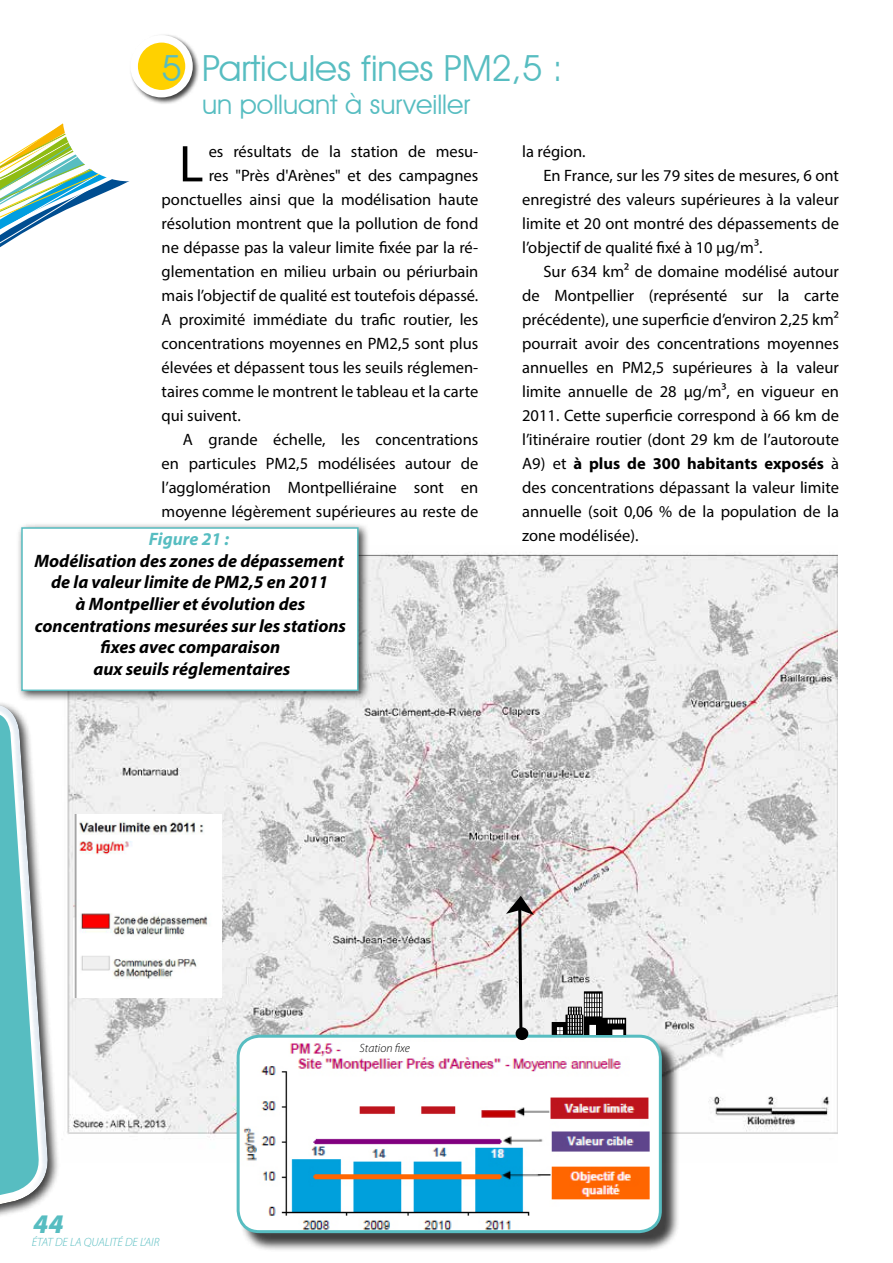
<style>
.page{position:relative;width:893px;height:1263px;background:#fff}
.page>*{position:absolute;margin:0;border:0;box-sizing:border-box;transform-origin:0 0}
.lettrine_paragraphe{font:52.05px "Myriad Pro";color:#000}
.t1{font:36px "Avant Garde IT Cby BT";color:#57bdc1}
.t2{font:27px "Avant Garde IT Cby BT";color:#57bdc1}
.t3{font:italic 900 27px "Myriad Pro";color:#57bdc1}
.PARAGRAPHEbase{font:italic 700 18px/21.6px "Myriad Pro";color:#000;text-align:center}
.t4{font:italic 700 18px "Myriad Pro";color:#57bdc1}
.PARAGRAPHEbase-2{font:16.5px/24px "Myriad Pro";color:#000;text-align:justify}
.lettrine_paragraphe-2{font:16.5px "Myriad Pro";color:#000}
.t5{font:italic 300 12px "Myriad Pro";color:#57bdc1}
.t6{font:italic 300 12px "Myriad Pro";color:#000}
.s1{font-weight:700}
</style>
<div class="page">
<img style="left:67px;top:554px;width:771px;height:609px">
<img style="left:74px;top:814px;width:147px;height:183px">
<div style="left:239px;top:1037px;width:442px;height:215px;background:#000;opacity:.75"></div>
<img style="left:238px;top:1036px;width:422px;height:195px">
<div style="left:237px;top:1035px;width:425px;height:198px;border:3px solid #57bdc1;border-radius:21px"></div>
<svg style="left:506px;top:896px;width:28px;height:138px"></svg>
<div style="left:516px;top:1027px;width:12px;height:13px;background:#000;border-radius:50%"></div>
<svg style="left:552px;top:991px;width:74px;height:44px"></svg>
<div style="left:342px;top:1042px;width:298px;height:14px;background:#fff"></div>
<svg style="left:0;top:703px;width:58px;height:513px"></svg>
<svg style="left:0;top:123px;width:130px;height:125px"></svg>
<div style="left:129px;top:33px;width:72px;height:72px;background:#000;opacity:.75"></div>
<div style="left:134px;top:39px;width:55px;height:55px;background:#ffd100;border-radius:50%"></div>
<div style="left:130px;top:35px;width:63px;height:62px;border:8px solid #fff;border-radius:50%"></div>
<div style="left:16px;top:522px;width:354px;height:180px;background:#000;opacity:.75"></div>
<div style="left:21px;top:527px;width:338px;height:164px;background:#fff;border:2px solid #57bdc1"></div>
<p class="t1" style="left:162px;top:47px;width:403px">5 Particules fines PM2,5 :</p>
<p class="t2" style="left:202px;top:88px;width:269px">un polluant à surveiller</p>
<p class="lettrine_paragraphe" style="left:179px;top:132px;width:26px">L</p>
<p class="lettrine_paragraphe-2" style="left:209px;top:142px;width:271px">es résultats de la station de mesu-</p>
<p class="PARAGRAPHEbase-2" style="left:522px;top:140px;width:65px">la région.</p>
<p class="PARAGRAPHEbase-2" style="left:522px;top:164px;width:318px;text-indent:21px">En France, sur les 79 sites de mesures, 6 ont enregistré des valeurs supérieures à la valeur limite et 20 ont montré des dépassements de l’objectif de qualité fixé à 10 µg/m³.</p>
<p class="PARAGRAPHEbase-2" style="left:522px;top:260px;width:318px;text-indent:21px">Sur 634 km² de domaine modélisé autour de Montpellier (représenté sur la carte précédente), une superficie d’environ 2,25 km² pourrait avoir des concentrations moyennes annuelles en PM2,5 supérieures à la valeur limite annuelle de 28 μg/m3, en vigueur en 2011. Cette superficie correspond à 66 km de l’itinéraire routier (dont 29 km de l’autoroute A9) et <span class="s1">à plus de 300 habitants exposés</span> à des concentrations dépassant la valeur limite annuelle (soit 0,06 % de la population de la zone modélisée).</p>
<p class="lettrine_paragraphe-2" style="left:209px;top:166px;width:271px">res "Près d'Arènes" et des campagnes</p>
<p class="lettrine_paragraphe-2" style="left:162px;top:190px;width:318px">ponctuelles ainsi que la modélisation haute</p>
<p class="lettrine_paragraphe-2" style="left:162px;top:214px;width:318px">résolution montrent que la pollution de fond</p>
<p class="lettrine_paragraphe-2" style="left:162px;top:238px;width:318px">ne dépasse pas la valeur limite fixée par la ré-</p>
<p class="lettrine_paragraphe-2" style="left:162px;top:262px;width:318px">glementation en milieu urbain ou périurbain</p>
<p class="lettrine_paragraphe-2" style="left:162px;top:286px;width:318px">mais l’objectif de qualité est toutefois dépassé.</p>
<p class="lettrine_paragraphe-2" style="left:162px;top:310px;width:318px">A proximité immédiate du trafic routier, les</p>
<p class="lettrine_paragraphe-2" style="left:162px;top:334px;width:318px">concentrations moyennes en PM2,5 sont plus</p>
<p class="lettrine_paragraphe-2" style="left:162px;top:358px;width:318px">élevées et dépassent tous les seuils réglemen-</p>
<p class="lettrine_paragraphe-2" style="left:162px;top:382px;width:318px">taires comme le montrent le tableau et la carte</p>
<p class="lettrine_paragraphe-2" style="left:162px;top:406px;width:81px">qui suivent.</p>
<p class="PARAGRAPHEbase-2" style="left:162px;top:428px;width:318px;text-indent:21px">A grande échelle, les concentrations en particules PM2,5 modélisées autour de l’agglomération Montpelliéraine sont en moyenne légèrement supérieures au reste de</p>
<p class="t4" style="left:149px;top:527px;width:82px">Figure 2 1 :</p>
<p class="PARAGRAPHEbase" style="left:34px;top:549px;width:311px">Modélisation des zones de dépassement</p>
<p class="PARAGRAPHEbase" style="left:51px;top:571px;width:279px">de la valeur limite de PM2,5 en 2 011</p>
<p class="PARAGRAPHEbase" style="left:35px;top:592px;width:313px">à Montpellier et évolution des concentrations mesurées sur les stations fixes avec comparaison</p>
<p class="PARAGRAPHEbase" style="left:93px;top:657px;width:198px">aux seuils réglementaires</p>
<h3 class="t3" style="left:33px;top:1206px;width:32px">44</h3>
<p class="t5" style="left:32px;top:1235px;width:129px">ÉTAT DE LA QUALITÉ DE L’AIR</p>
<p class="t6" style="left:360px;top:1040px;width:52px">Station fixe</p>
</div>
